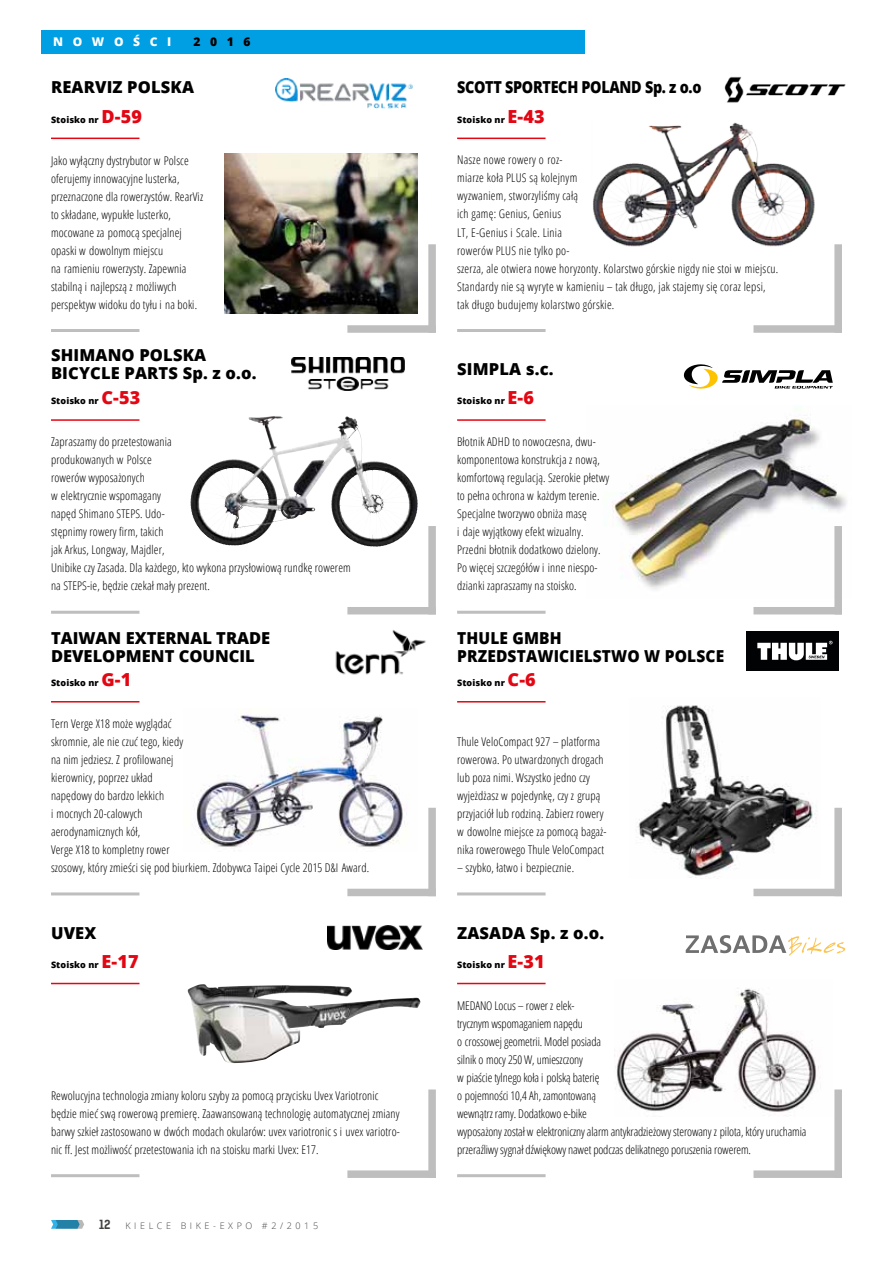
<style>
.page{position:relative;width:893px;height:1263px;background:#fff}
.page>*{position:absolute;margin:0;border:0;box-sizing:border-box;transform-origin:0 0}
.t1{font:800 16.5px/18px "Open Sans";letter-spacing:.01em;color:#000}
.t2{font:800 16.5px/18px "Open Sans";letter-spacing:.01em;color:#000;scale:.94 1}
.t3{font:800 16.5px "Open Sans";letter-spacing:-.02em;color:#000;scale:.87 1}
.t4{font:800 16.5px "Open Sans";letter-spacing:.01em;color:#000;scale:.87 1}
.t5{font:300 condensed 12px/18px "Open Sans";letter-spacing:.01em;color:#000}
.t6{font:300 condensed 12px/18px "Open Sans";letter-spacing:-.01em;color:#000}
.t7{font:800 12px "Open Sans";letter-spacing:.8em;color:#fff}
.t8{font:800 12px "Open Sans";color:#000}
.t9{font:800 9px "Open Sans";letter-spacing:.01em;color:#000}
.t10{font:300 9px "Open Sans";letter-spacing:.4em;color:#424241}
.s1{font-size:18px;color:#e30613}
.s2{font-family:"Kelson Sans";font-weight:700;font-size:12px}
</style>
<div class="page">
<img style="left:196px;top:709px;width:209px;height:138px">
<img style="left:724px;top:76px;width:122px;height:27px">
<img style="left:612px;top:405px;width:235px;height:185px">
<div style="left:41px;top:30px;width:544px;height:23px;background:#009fe3"></div>
<hr style="left:51px;top:329px;width:88px;height:3px;background:#bebebe">
<hr style="left:51px;top:611px;width:88px;height:3px;background:#bebebe">
<hr style="left:51px;top:892px;width:88px;height:3px;background:#bebebe">
<hr style="left:51px;top:1174px;width:88px;height:3px;background:#bebebe">
<hr style="left:457px;top:329px;width:89px;height:3px;background:#bebebe">
<hr style="left:457px;top:611px;width:89px;height:3px;background:#bebebe">
<hr style="left:457px;top:892px;width:89px;height:3px;background:#bebebe">
<hr style="left:457px;top:1174px;width:89px;height:3px;background:#bebebe">
<hr style="left:51px;top:138px;width:88px;height:1px;background:#e30613">
<hr style="left:51px;top:419px;width:88px;height:2px;background:#e30613">
<hr style="left:51px;top:701px;width:88px;height:1px;background:#e30613">
<hr style="left:51px;top:983px;width:88px;height:1px;background:#e30613">
<hr style="left:457px;top:138px;width:89px;height:1px;background:#e30613">
<hr style="left:457px;top:419px;width:89px;height:2px;background:#e30613">
<hr style="left:457px;top:701px;width:89px;height:1px;background:#e30613">
<hr style="left:457px;top:983px;width:89px;height:1px;background:#e30613">
<div style="left:347px;top:325px;width:89px;height:8px;background:#bebebe"></div>
<div style="left:428px;top:244px;width:8px;height:89px;background:#bebebe"></div>
<div style="left:347px;top:607px;width:89px;height:7px;background:#bebebe"></div>
<div style="left:428px;top:526px;width:8px;height:88px;background:#bebebe"></div>
<div style="left:347px;top:889px;width:89px;height:7px;background:#bebebe"></div>
<div style="left:428px;top:808px;width:8px;height:88px;background:#bebebe"></div>
<div style="left:347px;top:1170px;width:89px;height:8px;background:#bebebe"></div>
<div style="left:428px;top:1089px;width:8px;height:89px;background:#bebebe"></div>
<div style="left:753px;top:325px;width:89px;height:8px;background:#bebebe"></div>
<div style="left:834px;top:244px;width:8px;height:89px;background:#bebebe"></div>
<div style="left:753px;top:607px;width:89px;height:7px;background:#bebebe"></div>
<div style="left:834px;top:526px;width:8px;height:88px;background:#bebebe"></div>
<div style="left:753px;top:889px;width:89px;height:7px;background:#bebebe"></div>
<div style="left:834px;top:808px;width:8px;height:88px;background:#bebebe"></div>
<div style="left:753px;top:1170px;width:89px;height:8px;background:#bebebe"></div>
<div style="left:834px;top:1089px;width:8px;height:89px;background:#bebebe"></div>
<img style="left:275px;top:79px;width:137px;height:30px">
<img style="left:225px;top:153px;width:193px;height:160px">
<img style="left:592px;top:122px;width:223px;height:125px">
<img style="left:203px;top:416px;width:74px;height:56px">
<img style="left:292px;top:358px;width:112px;height:33px">
<svg style="left:683px;top:364px;width:150px;height:25px"></svg>
<img style="left:335px;top:630px;width:91px;height:45px">
<div style="left:746px;top:631px;width:92px;height:40px;background:#010203"></div>
<svg style="left:757px;top:641px;width:75px;height:19px"></svg>
<img style="left:638px;top:705px;width:179px;height:173px">
<img style="left:327px;top:926px;width:95px;height:24px">
<img style="left:188px;top:984px;width:233px;height:80px">
<svg style="left:686px;top:935px;width:159px;height:21px"></svg>
<img style="left:615px;top:988px;width:204px;height:128px">
<svg style="left:51px;top:1220px;width:33px;height:9px"></svg>
<p class="t7" style="left:53px;top:33px;width:120px">Nowości</p>
<p class="t8" style="left:194px;top:33px;width:58px">2016</p>
<h1 class="t1" style="left:51px;top:78px;width:24px">Rearv</h1>
<h1 class="t1" style="left:107px;top:78px;width:56px">iz Polska</h1>
<p class="t9" style="left:51px;top:112px;width:92px">Stoisko nr <span class="s1">D-59</span></p>
<p class="t5" style="left:51px;top:151px;width:154px">Jako wyłączny dystrybutor w Polsce oferujemy innowacyjne lusterka, przeznaczone dla rowerzystów. RearViz to składane, wypukłe lusterko, mocowane za pomocą specjalnej opaski w dowolnym miejscu<br>na ramieniu rowerzysty. Zapewnia stabilną i najlepszą z możliwych perspektyw widoku do tyłu i na boki.</p>
<h1 class="t1" style="left:51px;top:345px;width:124px;text-indent:71px">o Polska<br>Bicycle Parts</h1>
<h1 class="t1" style="left:51px;top:345px;width:43px">Shiman</h1>
<h1 class="t1" style="left:183px;top:363px;width:75px">Sp. z o.o.</h1>
<p class="t9" style="left:51px;top:394px;width:91px">Stoisko nr <span class="s1">C-53</span></p>
<p class="t5" style="left:51px;top:432px;width:301px">Zapraszamy do przetestowania<br>produkowanych w Polsce<br>rowerów wyposażonych<br>w elektrycznie wspomagany<br>napęd Shimano STEPS. Udo-<br>stępnimy rowery firm, takich<br>jak Arkus, Longway, Majdler,<br>Unibike czy Zasada. Dla każdego, kto wykona przysłowiową rundkę rowerem na STEPS-ie, będzie czekał mały prezent.</p>
<h1 class="t1" style="left:51px;top:628px;width:221px">TAIWAN EXTERNAL TRADE<br>DEVELOPMENT COUNCIL</h1>
<p class="t9" style="left:51px;top:676px;width:82px">Stoisko nr <span class="s1">G-1</span></p>
<p class="t5" style="left:51px;top:714px;width:320px">Tern Verge X18 może wyglądać<br>skromnie, ale nie czuć tego, kiedy<br>na nim jedziesz. Z profilowanej<br>kierownicy, poprzez układ<br>napędowy do bardzo lekkich<br>i mocnych 20-calowych<br>aerodynamicznych kół,<br>Verge X18 to kompletny rower<br>szosowy, który zmieści się pod biurkiem. Zdobywca Taipei Cycle 2015 D&amp;I Award.</p>
<h1 class="t1" style="left:51px;top:923px;width:47px">UVEX</h1>
<p class="t9" style="left:51px;top:958px;width:89px">Stoisko nr <span class="s1">E-17</span></p>
<p class="t5" style="left:51px;top:1086px;width:350px">Rewolucyjna technologia zmiany koloru szyby za pomocą przycisku Uvex Variotronic będzie mieć swą rowerową premierę. Zaawansowaną technologię automatycznej zmiany barwy szkieł zastosowano w dwóch modach okularów: uvex variotronic s i uvex variotro&shy;nic ff. Jest możliwość przetestowania ich na stoisku marki Uvex: E17.</p>
<p class="t10" style="left:99px;top:1219px;width:98px"><span class="s2">12</span> KIELCE BIKE</p>
<p class="t10" style="left:213px;top:1219px;width:24px">-EXPO</p>
<p class="t10" style="left:262px;top:1219px;width:58px">#2/2015</p>
<h1 class="t3" style="left:457px;top:75px;width:178px">Scott Sportech Poland</h1>
<h1 class="t4" style="left:645px;top:75px;width:66px">Sp. z o.o</h1>
<p class="t9" style="left:457px;top:112px;width:89px">Stoisko nr <span class="s1">E-43</span></p>
<p class="t5" style="left:457px;top:151px;width:323px">Nasze nowe rowery o roz-<br>miarze koła PLUS są kolejnym<br>wyzwaniem, stworzyliśmy całą<br>ich gamę: Genius, Genius<br>LT, E-Genius i Scale. Linia<br>rowerów PLUS nie tylko po-<br>szerza, ale otwiera nowe horyzonty. Kolarstwo górskie nigdy nie stoi w miejscu.<br>Standardy nie są wyryte w kamieniu – tak długo, jak stajemy się coraz lepsi, tak długo budujemy kolarstwo górskie.</p>
<h1 class="t1" style="left:457px;top:359px;width:98px">SIMPLA s.c.</h1>
<p class="t9" style="left:457px;top:394px;width:78px">Stoisko nr <span class="s1">E-6</span></p>
<p class="t5" style="left:457px;top:432px;width:154px">Błotnik ADHD to nowoczesna, dwu&shy;komponentowa konstrukcja z nową, komfortową regulacją. Szerokie płetwy to pełna ochrona w każdym terenie.<br>Specjalne tworzywo obniża masę<br>i daje wyjątkowy efekt wizualny.<br>Przedni błotnik dodatkowo dzielony.<br>Po więcej szczegółów i inne niespo&shy;dzianki zapraszamy na stoisko.</p>
<h1 class="t2" style="left:457px;top:628px;width:113px">THULE GmbH<br>Przedsta</h1>
<h1 class="t2" style="left:537px;top:646px;width:51px">wicielst</h1>
<h1 class="t2" style="left:611px;top:646px;width:120px">wo w Polsce</h1>
<p class="t9" style="left:457px;top:676px;width:80px">Stoisko nr <span class="s1">C-6</span></p>
<p class="t5" style="left:457px;top:732px;width:151px">Thule VeloCompact 927 – platforma rowerowa. Po utwardzonych drogach lub poza nimi. Wszystko jedno czy wyjeżdżasz w pojedynkę, czy z grupą przyjaciół lub rodziną. Zabierz rowery w dowolne miejsce za pomocą bagaż&shy;nika rowerowego Thule VeloCompact</p>
<p class="t5" style="left:457px;top:858px;width:119px">– szybko, łatwo i bezpiecznie.</p>
<h1 class="t1" style="left:457px;top:923px;width:148px">ZASADA Sp. z o.o.</h1>
<p class="t9" style="left:457px;top:958px;width:89px">Stoisko nr <span class="s1">E-31</span></p>
<p class="t6" style="left:457px;top:996px;width:351px">MEDANO Locus – rower z elek-<br>trycznym wspomaganiem napędu<br>o crossowej geometrii. Model posiada<br>silnik o mocy 250 W, umieszczony<br>w piaście tylnego koła i polską baterię<br>o pojemności 10,4 Ah, zamontowaną<br>wewnątrz ramy. Dodatkowo e-bike<br>wyposażony został w elektroniczny alarm antykradzieżowy sterowany z pilota, który uruchamia przeraźliwy sygnał dźwiękowy nawet podczas delikatnego poruszenia rowerem.</p>
</div>
